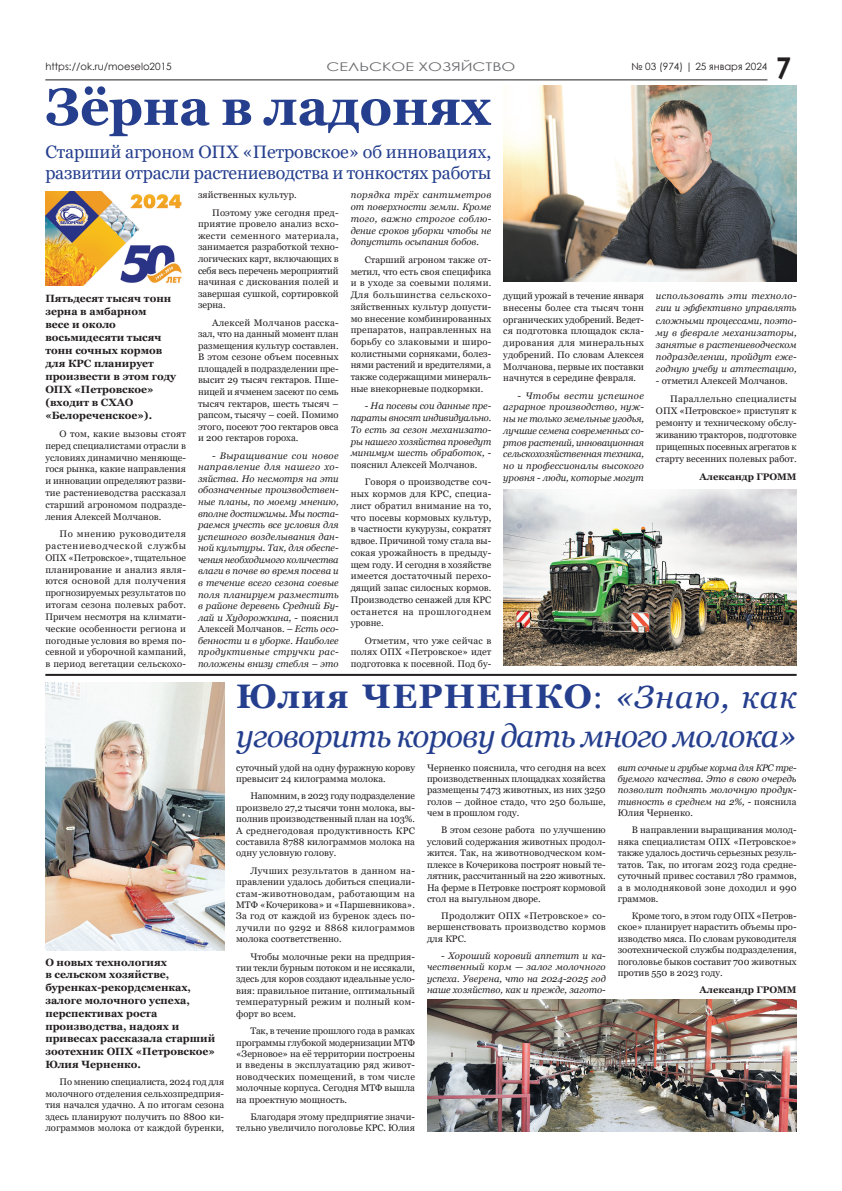
<style>
.page{position:relative;width:842px;height:1191px;background:#fff}
.page>*{position:absolute;margin:0;border:0;box-sizing:border-box;transform-origin:0 0}
.t1{font:700 52px "Georgia";letter-spacing:-.01em;color:#253f8e}
.t2{font:700 34px "Georgia";letter-spacing:.035em;color:#253f8e}
.t3{font:italic 32px "Georgia";letter-spacing:-.03em;color:#253f8e}
.t4{font:700 30px "Century Gothic";color:#231f20;scale:.88 1}
.t5{font:18px/21.6px "Georgia";letter-spacing:-.01em;color:#253f8e}
.t6{font:12px "Century Gothic";color:#6c6d70;scale:1.33 1}
.t7{font:700 10.5px/13px "Georgia";color:#231f20}
.t8{font:10px "Century Gothic";color:#231f20}
.t9{font:9.5px/11.7px "Georgia";color:#231f20;text-align:justify}
.t10{font:italic 9.5px/11.6px "Georgia";letter-spacing:.005em;color:#231f20;text-align:justify}
.t11{font:700 9.5px "Georgia";color:#231f20}
.s1{font-style:normal}
.s2{font-weight:400;font-size:32px}
.s3{font-weight:400;font-style:italic;font-size:32px}
</style>
<div class="page">
<hr style="left:45px;top:79px;width:722px;height:1px;background:#231f20">
<img style="left:503px;top:86px;width:294px;height:195px">
<img style="left:45px;top:191px;width:137px;height:94px">
<img style="left:503px;top:489px;width:294px;height:177px">
<hr style="left:45px;top:674px;width:752px;height:2px;background:#231f20">
<img style="left:45px;top:682px;width:179px;height:269px">
<img style="left:427px;top:999px;width:370px;height:132px">
<p class="t8" style="left:45px;top:59px;width:128px">https://ok.ru/moeselo2015</p>
<p class="t6" style="left:326px;top:58px;width:144px">СЕЛЬСКОЕ ХОЗЯЙСТВО</p>
<p class="t8" style="left:631px;top:59px;width:137px">№ 03 (974) | 25 января 2024</p>
<p class="t1" style="left:45px;top:73px;width:447px">Зёрна в ладонях</p>
<p class="t5" style="left:45px;top:141px;width:447px">Старший агроном ОПХ «Петровское» об инновациях, развитии отрасли растениеводства и тонкостях работы</p>
<h3 class="t4" style="left:776px;top:45px;width:18px">7</h3>
<p class="t7" style="left:45px;top:292px;width:132px">Пятьдесят тысяч тонн зерна в амбарном<br>весе и около восьмидесяти тысяч тонн сочных кормов для КРС планирует произвести в этом году<br>ОПХ «Петровское» (входит в СХАО «Белореченское»).</p>
<p class="t9" style="left:45px;top:428px;width:142px;text-indent:14px">О том, какие вызовы стоят перед специалистами отрасли в условиях динамично меняюще&shy;гося рынка, какие направления и инновации определяют разви&shy;тие растениеводства рассказал старший агрономом подразде&shy;ления Алексей Молчанов.</p>
<p class="t9" style="left:45px;top:528px;width:142px;text-indent:14px">По мнению руководителя растениеводческой службы ОПХ «Петровское», тщательное планирование и анализ явля&shy;ются основой для получения прогнозируемых результатов по итогам сезона полевых работ.<br>Причем несмотря на климати&shy;ческие особенности региона и погодные условия во время по&shy;севной и уборочной кампаний, в период вегетации сельскохо-</p>
<p class="t9" style="left:198px;top:189px;width:100px">зяйственных культур.</p>
<p class="t9" style="left:198px;top:207px;width:142px;text-indent:14px">Поэтому уже сегодня пред&shy;приятие провело анализ всхо&shy;жести семенного материала, занимается разработкой техно&shy;логических карт, включающих в себя весь перечень мероприятий начиная с дискования полей и завершая сушкой, сортировкой зерна.</p>
<p class="t9" style="left:198px;top:317px;width:142px;text-indent:14px">Алексей Молчанов расска&shy;зал, что на данный момент план размещения культур составлен.<br>В этом сезоне объем посевных площадей в подразделении пре&shy;высит 29 тысяч гектаров. Пше&shy;ницей и ячменем засеют по семь тысяч гектаров, шесть тысяч – рапсом, тысячу – соей. Помимо этого, посеют 700 гектаров овса и 200 гектаров гороха.</p>
<p class="t10" style="left:198px;top:449px;width:142px;text-indent:14px">- Выращивание сои новое направление для нашего хо&shy;зяйства. Но несмотря на эти обозначенные производствен&shy;ные планы, по моему мнению, вполне достижимы. Мы поста&shy;раемся учесть все условия для успешного возделывания дан&shy;ной культуры. Так, для обеспе&shy;чения необходимого количества влаги в почве во время посева и в течение всего сезона соевые поля планируем разместить в районе деревень Средний Бу&shy;лай и Худорожкина, <span class="s1">- пояснил Алексей Молчанов. –</span> Есть осо&shy;бенности и в уборке. Наиболее продуктивные стручки рас&shy;положены внизу стебля – это</p>
<p class="t10" style="left:351px;top:189px;width:142px">порядка трёх сантиметров от поверхности земли. Кроме того, важно строгое соблю&shy;дение сроков уборки чтобы не допустить осыпания бобов.</p>
<p class="t9" style="left:351px;top:254px;width:142px;text-indent:14px">Старший агроном также от&shy;метил, что есть своя специфика и в уходе за соевыми полями.<br>Для большинства сельскохо&shy;зяйственных культур допусти&shy;мо внесение комбинированных препаратов, направленных на борьбу со злаковыми и широ&shy;колистными сорняками, болез&shy;нями растений и вредителями, а также содержащими минераль&shy;ные внекорневые подкормки.</p>
<p class="t10" style="left:351px;top:400px;width:142px;text-indent:14px">- На посевы сои данные пре&shy;параты вносят индивидуально.<br>То есть за сезон механизато&shy;ры нашего хозяйства проведут минимум шесть обработок, <span class="s1">- пояснил Алексей Молчанов.</span></p>
<p class="t9" style="left:351px;top:476px;width:142px;text-indent:14px">Говоря о производстве соч&shy;ных кормов для КРС, специа&shy;лист обратил внимание на то, что посевы кормовых культур, в частности кукурузы, сократят вдвое. Причиной тому стала вы&shy;сокая урожайность в предыду&shy;щем году. И сегодня в хозяйстве имеется достаточный перехо&shy;дящий запас силосных кормов.<br>Производство сенажей для КРС останется на прошлогоднем уровне.</p>
<p class="t9" style="left:351px;top:635px;width:142px;text-indent:14px">Отметим, что уже сейчас в полях ОПХ «Петровское» идет подготовка к посевной. Под бу-</p>
<p class="t9" style="left:503px;top:290px;width:142px">дущий урожай в течение января внесены более ста тысяч тонн органических удобрений. Ведет&shy;ся подготовка площадок скла&shy;дирования для минеральных удобрений. По словам Алексея Молчанова, первые их поставки начнутся в середине февраля.</p>
<p class="t10" style="left:503px;top:390px;width:142px;text-indent:14px">- Чтобы вести успешное аграрное производство, нуж&shy;ны не только земельные угодья, лучшие семена современных со&shy;ртов растений, инновационная сельскохозяйственная техника, но и профессионалы высокого уровня - люди, которые могут</p>
<p class="t10" style="left:656px;top:290px;width:142px;line-height:12.1px">использовать эти техноло&shy;гии и эффективно управлять сложными процессами, поэто&shy;му в феврале механизаторы, занятые в растениеводческом подразделении, пройдут еже&shy;годную учебу и аттестацию,</p>
<p class="t9" style="left:656px;top:375px;width:133px">- отметил Алексей Молчанов.</p>
<p class="t9" style="left:656px;top:393px;width:142px;line-height:12.1px;text-indent:14px">Параллельно специалисты ОПХ «Петровское» приступят к ремонту и техническому обслу&shy;живанию тракторов, подготовке прицепных посевных агрегатов к старту весенних полевых работ.</p>
<p class="t11" style="left:699px;top:471px;width:99px">Александр ГРОММ</p>
<p class="t2" style="left:236px;top:674px;width:562px">Юлия ЧЕРНЕНКО<span class="s2">:</span> <span class="s3">«Знаю, как</span></p>
<p class="t3" style="left:236px;top:715px;width:562px">уговорить корову дать много молока»</p>
<p class="t7" style="left:45px;top:955px;width:171px">О новых технологиях<br>в сельском хозяйстве, буренках-рекордсменках, залоге молочного успеха, перспективах роста производства, надоях и привесах рассказала старший зоотехник ОПХ «Петровское»<br>Юлия Черненко.</p>
<p class="t9" style="left:45px;top:1076px;width:180px;text-indent:14px">По мнению специалиста, 2024 год для молочного отделения сельхозпредприя&shy;тия начался удачно. А по итогам сезона здесь планируют получить по 8800 ки&shy;лограммов молока от каждой буренки,</p>
<p class="t9" style="left:236px;top:761px;width:180px">суточный удой на одну фуражную корову превысит 24 килограмма молока.</p>
<p class="t9" style="left:236px;top:790px;width:180px;text-indent:14px">Напомним, в 2023 году подразделение произвело 27,2 тысячи тонн молока, вы&shy;полнив производственный план на 103%.<br>А среднегодовая продуктивность КРС составила 8788 килограммов молока на одну условную голову.</p>
<p class="t9" style="left:236px;top:864px;width:180px;text-indent:14px">Лучших результатов в данном на&shy;правлении удалось добиться специали&shy;стам-животноводам, работающим на МТФ «Кочерикова» и «Паршевникова».<br>За год от каждой из буренок здесь по&shy;лучили по 9292 и 8868 килограммов молока соответственно.</p>
<p class="t9" style="left:236px;top:950px;width:180px;text-indent:14px">Чтобы молочные реки на предприя&shy;тии текли бурным потоком и не иссякали, здесь для коров создают идеальные усло&shy;вия: правильное питание, оптимальный температурный режим и полный ком&shy;форт во всем.</p>
<p class="t9" style="left:236px;top:1025px;width:180px;text-indent:14px">Так, в течение прошлого года в рамках программы глубокой модернизации МТФ «Зерновое» на её территории построены и введены в эксплуатацию ряд живот&shy;новодческих помещений, в том числе молочные корпуса. Сегодня МТФ вышла на проектную мощность.</p>
<p class="t9" style="left:236px;top:1111px;width:180px;text-align:right">Благодаря этому предприятие значи&shy;тельно увеличило поголовье КРС. Юлия</p>
<p class="t9" style="left:427px;top:761px;width:180px;line-height:11.4px">Черненко пояснила, что сегодня на всех производственных площадках хозяйства размещены 7473 животных, из них 3250 голов – дойное стадо, что 250 больше, чем в прошлом году.</p>
<p class="t9" style="left:427px;top:824px;width:180px;line-height:11.4px;text-indent:14px">В этом сезоне работа по улучшению условий содержания животных продол&shy;жится. Так, на животноводческом ком&shy;плексе в Кочерикова построят новый те&shy;лятник, рассчитанный на 220 животных.<br>На ферме в Петровке построят кормовой стол на выгульном дворе.</p>
<p class="t9" style="left:427px;top:910px;width:180px;line-height:11.4px;text-indent:14px">Продолжит ОПХ «Петровское» со&shy;вершенствовать производство кормов для КРС.</p>
<p class="t10" style="left:427px;top:950px;width:180px;text-indent:14px">- Хороший коровий аппетит и ка&shy;чественный корм — залог молочного успеха. Уверена, что на 2024-2025 год наше хозяйство, как и прежде, загото-</p>
<p class="t10" style="left:618px;top:761px;width:180px">вит сочные и грубые корма для КРС тре&shy;буемого качества. Это в свою очередь позволит поднять молочную продук&shy;тивность в среднем на 2%, <span class="s1">- пояснила Юлия Черненко.</span></p>
<p class="t9" style="left:618px;top:824px;width:180px;line-height:11.4px;text-indent:14px">В направлении выращивания молод&shy;няка специалистам ОПХ «Петровское» также удалось достичь серьезных резуль&shy;татов. Так, по итогам 2023 года средне&shy;суточный привес составил 780 граммов, а в молодняковой зоне доходил и 990 граммов.</p>
<p class="t9" style="left:618px;top:910px;width:180px;line-height:11.4px;text-indent:14px">Кроме того, в этом году ОПХ «Петров&shy;ское» планирует нарастить объемы про&shy;изводство мяса. По словам руководителя зоотехнической службы подразделения, поголовье быков составит 700 животных против 550 в 2023 году.</p>
<p class="t11" style="left:699px;top:984px;width:99px">Александр ГРОММ</p>
</div>
